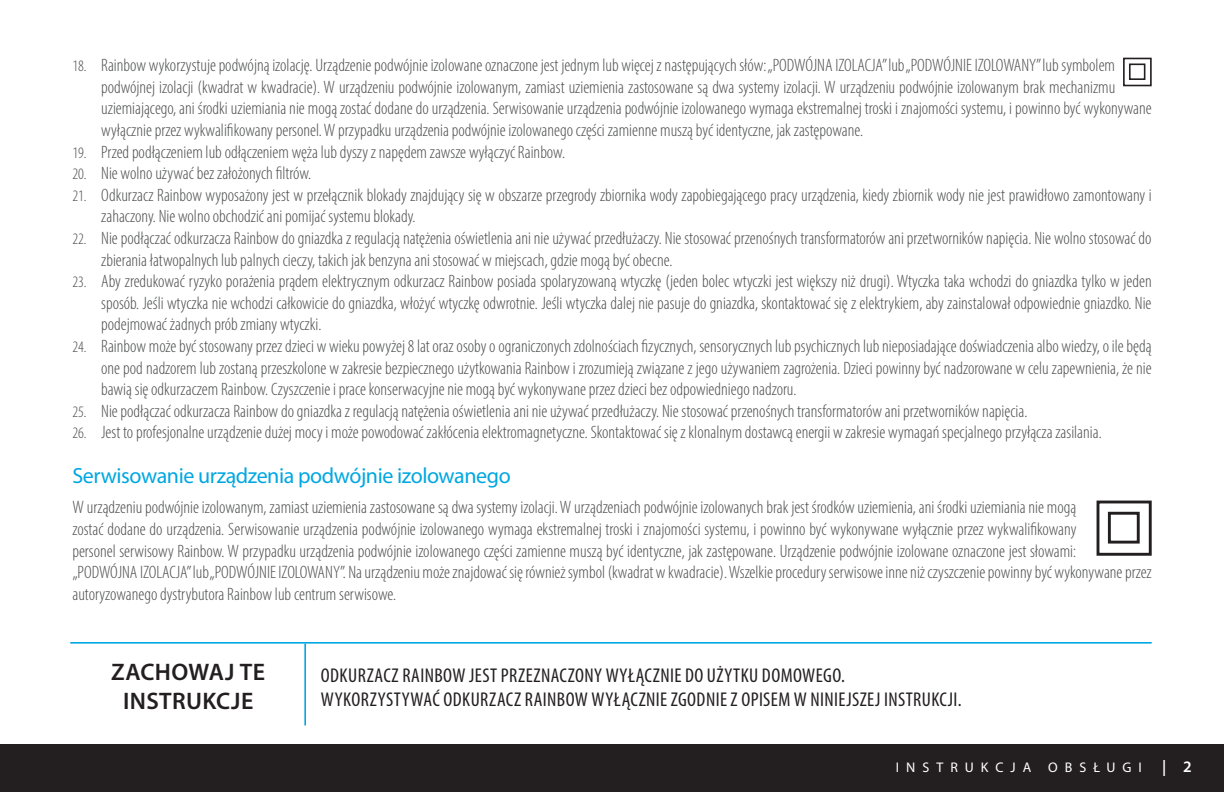
<style>
.page{position:relative;width:1224px;height:792px;background:#fff}
.page>*{position:absolute;margin:0;border:0;box-sizing:border-box;transform-origin:0 0}
.t1{font:600 24px/28.8px "Myriad Pro";letter-spacing:.015em;color:#231f20;text-align:center}
.t2{font:22px "Myriad Pro";letter-spacing:-.02em;color:#00a7e1}
.t3{font:condensed 20px/24px "Myriad Pro";letter-spacing:.02em;color:#231f20}
.t4{font:300 condensed 18px/21.6px "Myriad Pro";color:#4b4c4d}
.t5{font:600 16px "Myriad Pro";color:#fff}
.t6{font:14px "Myriad Pro";letter-spacing:.5em;color:#fff}
.s1{font-size:16px}
</style>
<div class="page">
<div style="left:0;top:744px;width:1224px;height:48px;background:#231f20"></div>
<div style="left:1123px;top:58px;width:29px;height:28px;border:2px solid #231f20"></div>
<div style="left:1129px;top:63px;width:16px;height:17px;border:2px solid #231f20"></div>
<hr style="left:70px;top:642px;width:1082px;height:2px;background:#00a7e1">
<hr style="left:304px;top:644px;width:2px;height:81px;background:#00a7e1">
<div style="left:1097px;top:501px;width:55px;height:55px;border:3px solid #231f20"></div>
<div style="left:1108px;top:512px;width:32px;height:32px;border:3px solid #231f20"></div>
<p class="t4" style="left:101px;top:54px;width:1052px;text-indent:-29px"><span class="s1">18.</span> Rainbow wykorzystuje podwójną izolację. Urządzenie podwójnie izolowane oznaczone jest jednym lub więcej z następujących słów: „PODWÓJNA IZOLACJA” lub „PODWÓJNIE IZOLOWANY” lub symbolem podwójnej izolacji (kwadrat w kwadracie). W urządzeniu podwójnie izolowanym, zamiast uziemienia zastosowane są dwa systemy izolacji. W urządzeniu podwójnie izolowanym brak mechanizmu uziemiającego, ani środki uziemiania nie mogą zostać dodane do urządzenia. Serwisowanie urządzenia podwójnie izolowanego wymaga ekstremalnej troski i znajomości systemu, i powinno być wykonywane wyłącznie przez wykwalifikowany personel. W przypadku urządzenia podwójnie izolowanego części zamienne muszą być identyczne, jak zastępowane.</p>
<p class="t4" style="left:72px;top:141px;width:494px"><span class="s1">19.</span> Przed podłączeniem lub odłączeniem węża lub dyszy z napędem zawsze wyłączyć Rainbow.</p>
<p class="t4" style="left:72px;top:162px;width:240px"><span class="s1">20.</span> Nie wolno używać bez założonych filtrów.</p>
<p class="t4" style="left:101px;top:184px;width:1052px;text-indent:-29px"><span class="s1">21.</span> Odkurzacz Rainbow wyposażony jest w przełącznik blokady znajdujący się w obszarze przegrody zbiornika wody zapobiegającego pracy urządzenia, kiedy zbiornik wody nie jest prawidłowo zamontowany i zahaczony. Nie wolno obchodzić ani pomijać systemu blokady.</p>
<p class="t4" style="left:101px;top:227px;width:1052px;text-indent:-29px"><span class="s1">22.</span> Nie podłączać odkurzacza Rainbow do gniazdka z regulacją natężenia oświetlenia ani nie używać przedłużaczy. Nie stosować przenośnych transformatorów ani przetworników napięcia. Nie wolno stosować do zbierania łatwopalnych lub palnych cieczy, takich jak benzyna ani stosować w miejscach, gdzie mogą być obecne.</p>
<p class="t4" style="left:101px;top:270px;width:1052px;text-align:justify;text-indent:-29px"><span class="s1">23.</span> Aby zredukować ryzyko porażenia prądem elektrycznym odkurzacz Rainbow posiada spolaryzowaną wtyczkę (jeden bolec wtyczki jest większy niż drugi). Wtyczka taka wchodzi do gniazdka tylko w jeden sposób. Jeśli wtyczka nie wchodzi całkowicie do gniazdka, włożyć wtyczkę odwrotnie. Jeśli wtyczka dalej nie pasuje do gniazdka, skontaktować się z elektrykiem, aby zainstalował odpowiednie gniazdko. Nie podejmować żadnych prób zmiany wtyczki.</p>
<p class="t4" style="left:101px;top:335px;width:1052px;text-align:justify;text-indent:-29px"><span class="s1">24.</span> Rainbow może być stosowany przez dzieci w wieku powyżej 8 lat oraz osoby o ograniczonych zdolnościach fizycznych, sensorycznych lub psychicznych lub nieposiadające doświadczenia albo wiedzy, o ile będą one pod nadzorem lub zostaną przeszkolone w zakresie bezpiecznego użytkowania Rainbow i zrozumieją związane z jego używaniem zagrożenia. Dzieci powinny być nadzorowane w celu zapewnienia, że nie bawią się odkurzaczem Rainbow. Czyszczenie i prace konserwacyjne nie mogą być wykonywane przez dzieci bez odpowiedniego nadzoru.</p>
<p class="t4" style="left:72px;top:400px;width:957px"><span class="s1">25.</span> Nie podłączać odkurzacza Rainbow do gniazdka z regulacją natężenia oświetlenia ani nie używać przedłużaczy. Nie stosować przenośnych transformatorów ani przetworników napięcia.</p>
<p class="t4" style="left:72px;top:422px;width:1031px"><span class="s1">26.</span> Jest to profesjonalne urządzenie dużej mocy i może powodować zakłócenia elektromagnetyczne. Skontaktować się z klonalnym dostawcą energii w zakresie wymagań specjalnego przyłącza zasilania.</p>
<p class="t2" style="left:72px;top:462px;width:440px">Serwisowanie urządzenia podwójnie izolowanego</p>
<p class="t4" style="left:72px;top:497px;width:1081px">W urządzeniu podwójnie izolowanym, zamiast uziemienia zastosowane są dwa systemy izolacji. W urządzeniach podwójnie izolowanych brak jest środków uziemienia, ani środki uziemiania nie mogą<br>zostać dodane do urządzenia. Serwisowanie urządzenia podwójnie izolowanego wymaga ekstremalnej troski i znajomości systemu, i powinno być wykonywane wyłącznie przez wykwalifikowany<br>personel serwisowy Rainbow. W przypadku urządzenia podwójnie izolowanego części zamienne muszą być identyczne, jak zastępowane. Urządzenie podwójnie izolowane oznaczone jest słowami:<br>„PODWÓJNA IZOLACJA” lub „PODWÓJNIE IZOLOWANY”. Na urządzeniu może znajdować się również symbol (kwadrat w kwadracie). Wszelkie procedury serwisowe inne niż czyszczenie powinny być wykonywane przez autoryzowanego dystrybutora Rainbow lub centrum serwisowe.</p>
<h1 class="t1" style="left:111px;top:657px;width:155px">ZACHOWAJ TE<br>INSTRUKCJE</h1>
<p class="t3" style="left:321px;top:663px;width:642px">ODKURZACZ RAINBOW JEST PRZEZNACZONY WYŁĄCZNIE DO UŻYTKU DOMOWEGO.<br>WYKORZYSTYWAĆ ODKURZACZ RAINBOW WYŁĄCZNIE ZGODNIE Z OPISEM W NINIEJSZEJ INSTRUKCJI.</p>
<p class="t6" style="left:896px;top:759px;width:247px">INSTRUKCJA OBSŁUGI</p>
<p class="t5" style="left:1162px;top:756px;width:31px">| 2</p>
</div>
